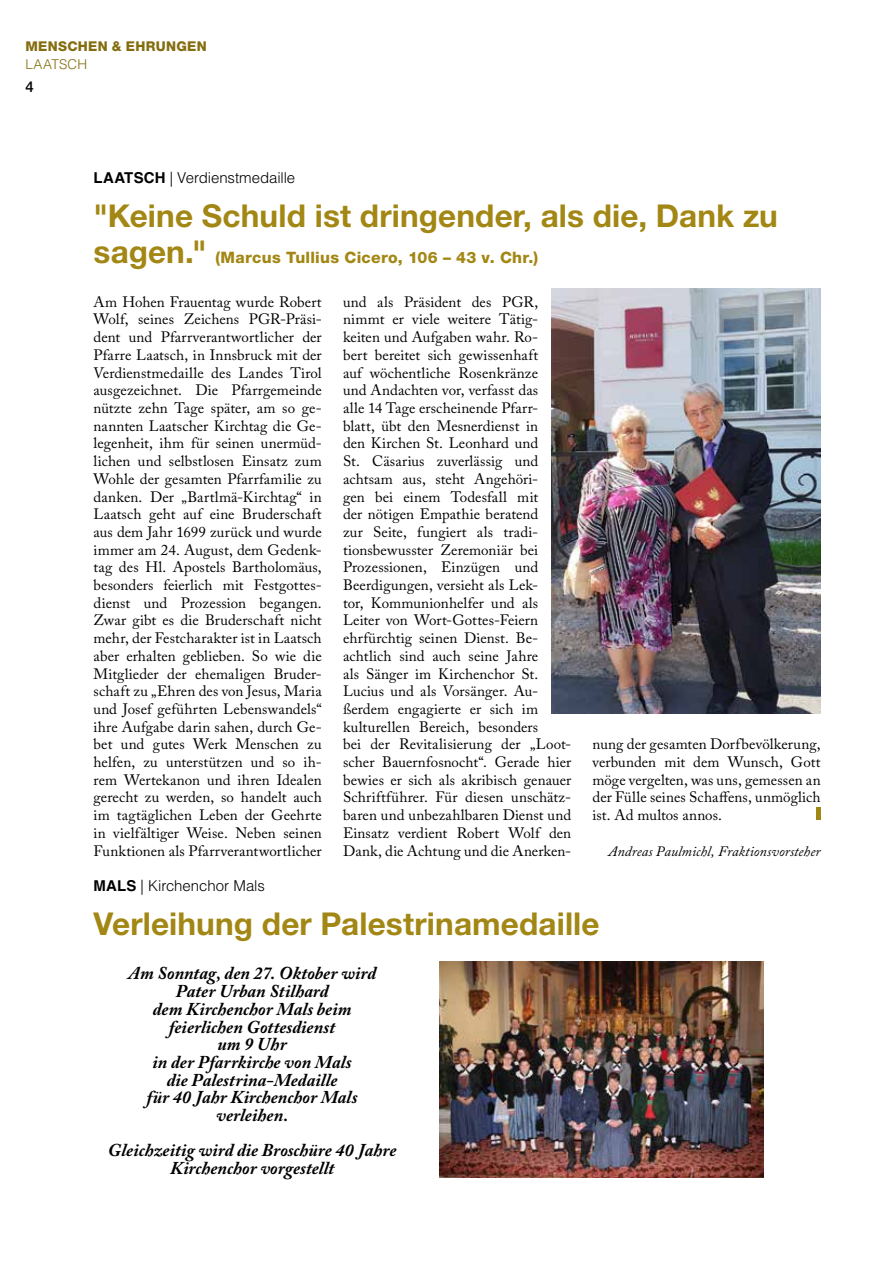
<style>
.page{position:relative;width:893px;height:1263px;background:#fff}
.page>*{position:absolute;margin:0;border:0;box-sizing:border-box;transform-origin:0 0}
.t1{font:700 31.5px "Helvetica Neue";letter-spacing:.005em;color:#a38714}
.t2{font:italic 700 18px/17.7px "Adobe Caslon Pro";color:#000;text-align:center}
.t3{font:800 15.75px "Helvetica Neue";letter-spacing:.015em;color:#a38714}
.t4{font:15px/17.7px "Adobe Caslon Pro";letter-spacing:.005em;color:#000;text-align:justify}
.t5{font:300 15px "Helvetica";letter-spacing:-.005em;color:#000}
.t6{font:500 15px "Helvetica Neue";color:#000}
.t7{font:italic 14.25px "Adobe Caslon Pro";letter-spacing:.005em;color:#000}
.t8{font:800 13.5px "Helvetica Neue";letter-spacing:.02em;color:#846d0f}
.t9{font:300 13.5px "Helvetica";letter-spacing:.015em;color:#846d0f}
.s1{font-weight:700}
.s2{font-weight:700;font-size:31.5px}
</style>
<div class="page">
<img style="left:551px;top:289px;width:270px;height:425px">
<div style="left:816px;top:807px;width:5px;height:13px;background:#a38714"></div>
<img style="left:440px;top:962px;width:324px;height:216px">
<p class="t8" style="left:26px;top:38px;width:183px">MENSCHEN &amp; EHRUNGEN</p>
<p class="t9" style="left:26px;top:56px;width:63px">LAATSCH</p>
<p class="t6" style="left:26px;top:78px;width:10px">4</p>
<p class="t5" style="left:94px;top:168px;width:203px"><span class="s1">LAATSCH</span> | Verdienstmedaille</p>
<h1 class="t1" style="left:94px;top:197px;width:686px">"Keine Schuld ist dringender, als die, Dank zu</h1>
<p class="t3" style="left:94px;top:248px;width:446px"><span class="s2">sagen."</span> (Marcus Tullius Cicero, 106 – 43 v. Chr.)</p>
<p class="t4" style="left:94px;top:293px;width:230px">Am Hohen Frauentag wurde Robert Wolf, seines Zeichens PGR-Präsi&shy;dent und Pfarrverantwortlicher der Pfarre Laatsch, in Innsbruck mit der Verdienstmedaille des Landes Tirol ausgezeichnet. Die Pfarrgemeinde nützte zehn Tage später, am so ge&shy;nannten Laatscher Kirchtag die Ge&shy;legenheit, ihm für seinen unermüd&shy;lichen und selbstlosen Einsatz zum Wohle der gesamten Pfarrfamilie zu danken. Der „Bartlmä-Kirchtag“ in Laatsch geht auf eine Bruderschaft aus dem Jahr 1699 zurück und wurde immer am 24. August, dem Gedenk&shy;tag des Hl. Apostels Bartholomäus, besonders feierlich mit Festgottes&shy;dienst und Prozession begangen.<br>Zwar gibt es die Bruderschaft nicht mehr, der Festcharakter ist in Laatsch aber erhalten geblieben. So wie die Mitglieder der ehemaligen Bruder&shy;schaft zu „Ehren des von Jesus, Maria und Josef geführten Lebenswandels“ ihre Aufgabe darin sahen, durch Ge&shy;bet und gutes Werk Menschen zu helfen, zu unterstützen und so ih&shy;rem Wertekanon und ihren Idealen gerecht zu werden, so handelt auch im tagtäglichen Leben der Geehrte in vielfältiger Weise. Neben seinen Funktionen als Pfarrverantwortlicher</p>
<p class="t4" style="left:343px;top:293px;width:230px;text-align:left">und als Präsident des PGR, nimmt er viele weitere Tätig&shy;keiten und Aufgaben wahr. Ro-<br>bert bereitet sich gewissenhaft<br>auf wöchentliche Rosenkränze<br>und Andachten vor, verfasst das<br>alle 14 Tage erscheinende Pfarr&shy;blatt, übt den Mesnerdienst in<br>den Kirchen St. Leonhard und<br>St. Cäsarius zuverlässig und achtsam aus, steht Angehöri-<br>gen bei einem Todesfall mit<br>der nötigen Empathie beratend<br>zur Seite, fungiert als tradi&shy;tionsbewusster Zeremoniär bei<br>Prozessionen, Einzügen und<br>Beerdigungen, versieht als Lek-<br>tor, Kommunionhelfer und als<br>Leiter von Wort-Gottes-Feiern ehrfürchtig seinen Dienst. Be&shy;achtlich sind auch seine Jahre<br>als Sänger im Kirchenchor St.<br>Lucius und als Vorsänger. Au&shy;ßerdem engagierte er sich im kulturellen Bereich, besonders<br>bei der Revitalisierung der „Loot&shy;scher Bauernfosnocht“. Gerade hier bewies er sich als akribisch genauer<br>Schriftführer. Für diesen unschätz&shy;baren und unbezahlbaren Dienst und<br>Einsatz verdient Robert Wolf den<br>Dank, die Achtung und die Anerken-</p>
<p class="t4" style="left:592px;top:735px;width:230px">nung der gesamten Dorfbevölkerung, verbunden mit dem Wunsch, Gott möge vergelten, was uns, gemessen an der Fülle seines Schaffens, unmöglich ist. Ad multos annos.</p>
<p class="t7" style="left:609px;top:842px;width:214px">Andreas Paulmichl, Fraktionsvorsteher</p>
<p class="t5" style="left:94px;top:876px;width:173px"><span class="s1">MALS</span> | Kirchenchor Mals</p>
<h1 class="t1" style="left:94px;top:905px;width:508px">Verleihung der Palestrinamedaille</h1>
<p class="t2" style="left:128px;top:964px;width:249px">Am Sonntag, den 27. Oktober wird<br>Pater Urban Stilhard<br>dem Kirchenchor Mals beim feierlichen Gottesdienst<br>um 9 Uhr<br>in der Pfarrkirche von Mals<br>die Palestrina-Medaille<br>für 40 Jahr Kirchenchor Mals verleihen.</p>
<p class="t2" style="left:108px;top:1141px;width:290px">Gleichzeitig wird die Broschüre 40 Jahre<br>Kirchenchor vorgestellt</p>
</div>
